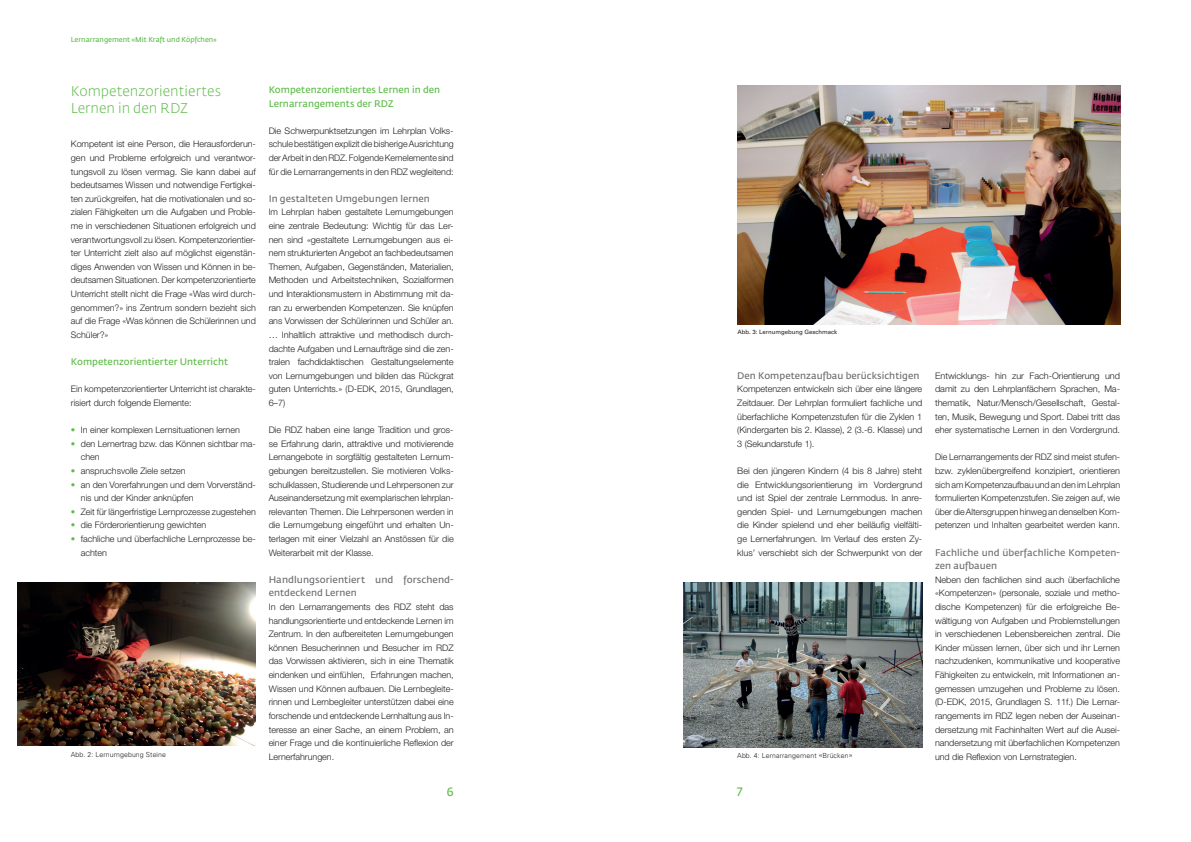
<style>
.page{position:relative;width:1191px;height:842px;background:#fff}
.page>*{position:absolute;margin:0;border:0;box-sizing:border-box;transform-origin:0 0}
.t1{font:300 14px/17px "Fedra Sans Std";letter-spacing:.005em;color:#5dbb48}
.t2{font:600 12px "Fedra Sans Std";color:#5dbb48}
.t3{font:600 9.5px/13.6px "Fedra Sans Std";letter-spacing:.005em;color:#6c6d70}
.t4{font:600 9.5px/13.6px "Fedra Sans Std";letter-spacing:.005em;color:#5dbb48}
.t5{font:300 9px/13.6px "Helvetica Neue LT Std";letter-spacing:-.005em;color:#231f20;text-align:justify}
.t6{font:300 7px "Univers";letter-spacing:.01em;color:#231f20}
.t7{font:600 7px "Fedra Sans Std";color:#5dbb48}
.t8{font:6px "Univers";color:#231f20}
.s1{color:#5dbb48}
.s2{font-family:"Helvetica Neue LT Std";font-size:9px}
</style>
<div class="page">
<img style="left:737px;top:85px;width:383px;height:239px">
<img style="left:17px;top:583px;width:239px;height:163px">
<img style="left:683px;top:583px;width:239px;height:165px">
<p class="t7" style="left:71px;top:36px;width:147px">Lernarrangement «Mit Kraft und Köpfchen»</p>
<p class="t4" style="left:269px;top:83px;width:173px">Kompetenzorientiertes Lernen in den<br>Lernarrangements der RDZ</p>
<p class="t5" style="left:269px;top:124px;width:186px">Die Schwerpunktsetzungen im Lehrplan Volks&shy;schule bestätigen explizit die bisherige Ausrichtung der Arbeit in den RDZ. Folgende Kernelemente sind für die Lernarrangements in den RDZ wegleitend:</p>
<p class="t3" style="left:269px;top:192px;width:163px">In gestalteten Umgebungen lernen</p>
<p class="t5" style="left:269px;top:205px;width:186px">Im Lehrplan haben gestaltete Lernumgebungen eine zentrale Bedeutung: Wichtig für das Ler&shy;nen sind «gestaltete Lernumgebungen aus ei&shy;nem strukturierten Angebot an fachbedeutsamen Themen, Aufgaben, Gegenständen, Materialien, Methoden und Arbeitstechniken, Sozialformen und Interaktionsmustern in Abstimmung mit da&shy;ran zu erwerbenden Kompetenzen. Sie knüpfen ans Vorwissen der Schülerinnen und Schüler an. … Inhaltlich attraktive und methodisch durch&shy;dachte Aufgaben und Lernaufträge sind die zen&shy;tralen fachdidaktischen Gestaltungselemente von Lernumgebungen und bilden das Rückgrat guten Unterrichts.» (D-EDK, 2015, Grundlagen, 6–7)</p>
<p class="t5" style="left:269px;top:423px;width:186px">Die RDZ haben eine lange Tradition und gros&shy;se Erfahrung darin, attraktive und motivierende Lernangebote in sorgfältig gestalteten Lernum&shy;gebungen bereitzustellen. Sie motivieren Volks&shy;schulklassen, Studierende und Lehrpersonen zur Auseinandersetzung mit exemplarischen lehrplan&shy;relevanten Themen. Die Lehrpersonen werden in die Lernumgebung eingeführt und erhalten Un&shy;terlagen mit einer Vielzahl an Anstössen für die Weiterarbeit mit der Klasse.</p>
<p class="t3" style="left:269px;top:573px;width:186px">Handlungsorientiert und forschend&shy;entdeckend Lernen</p>
<p class="t5" style="left:269px;top:600px;width:186px">In den Lernarrangements des RDZ steht das handlungsorientierte und entdeckende Lernen im Zentrum. In den aufbereiteten Lernumgebungen können Besucherinnen und Besucher im RDZ das Vorwissen aktivieren, sich in eine Thematik eindenken und einfühlen, Erfahrungen machen, Wissen und Können aufbauen. Die Lernbegleite&shy;rinnen und Lernbegleiter unterstützen dabei eine forschende und entdeckende Lernhaltung aus In&shy;teresse an einer Sache, an einem Problem, an einer Frage und die kontinuierliche Reflexion der Lernerfahrungen.</p>
<h1 class="t1" style="left:71px;top:83px;width:152px">Kompetenzorientiertes<br>Lernen in den RDZ</h1>
<p class="t5" style="left:71px;top:137px;width:186px">Kompetent ist eine Person, die Herausforderun&shy;gen und Probleme erfolgreich und verantwor&shy;tungsvoll zu lösen vermag. Sie kann dabei auf bedeutsames Wissen und notwendige Fertigkei&shy;ten zurückgreifen, hat die motivationalen und so&shy;zialen Fähigkeiten um die Aufgaben und Proble&shy;me in verschiedenen Situationen erfolgreich und verantwortungsvoll zu lösen. Kompetenzorientier&shy;ter Unterricht zielt also auf möglichst eigenstän&shy;diges Anwenden von Wissen und Können in be&shy;deutsamen Situationen. Der kompetenzorientierte Unterricht stellt nicht die Frage «Was wird durch&shy;genommen?» ins Zentrum sondern bezieht sich auf die Frage «Was können die Schülerinnen und Schüler?»</p>
<p class="t4" style="left:71px;top:355px;width:159px">Kompetenzorientierter Unterricht</p>
<p class="t5" style="left:71px;top:382px;width:186px">Ein kompetenzorientierter Unterricht ist charakte&shy;risiert durch folgende Elemente:</p>
<p class="t5" style="left:71px;top:423px;width:170px"><span class="s1">•</span> In einer komplexen Lernsituationen lernen</p>
<p class="t5" style="left:81px;top:437px;width:176px;text-indent:-10px"><span class="s1">•</span> den Lernertrag bzw. das Können sichtbar ma&shy;chen</p>
<p class="t5" style="left:71px;top:464px;width:116px"><span class="s1">•</span> anspruchsvolle Ziele setzen</p>
<p class="t5" style="left:81px;top:477px;width:176px;text-indent:-10px"><span class="s1">•</span> an den Vorerfahrungen und dem Vorverständ&shy;nis und der Kinder anknüpfen</p>
<p class="t5" style="left:71px;top:505px;width:187px"><span class="s1">•</span> Zeit für längerfristige Lernprozesse zugestehen</p>
<p class="t5" style="left:71px;top:518px;width:137px"><span class="s1">•</span> die Förderorientierung gewichten</p>
<p class="t5" style="left:81px;top:532px;width:176px;text-indent:-10px"><span class="s1">•</span> fachliche und überfachliche Lernprozesse be&shy;achten</p>
<p class="t8" style="left:737px;top:328px;width:101px">Abb. 3: Lernumgebung Geschmack</p>
<p class="t3" style="left:737px;top:369px;width:184px">Den Kompetenzaufbau berücksichtigen</p>
<p class="t5" style="left:737px;top:382px;width:186px">Kompetenzen entwickeln sich über eine längere Zeitdauer. Der Lehrplan formuliert fachliche und überfachliche Kompetenzstufen für die Zyklen 1 (Kindergarten bis 2. Klasse), 2 (3.-6. Klasse) und 3 (Sekundarstufe 1).</p>
<p class="t5" style="left:737px;top:464px;width:186px">Bei den jüngeren Kindern (4 bis 8 Jahre) steht die Entwicklungsorientierung im Vordergrund und ist Spiel der zentrale Lernmodus. In anre&shy;genden Spiel- und Lernumgebungen machen die Kinder spielend und eher beiläufig vielfälti&shy;ge Lernerfahrungen. Im Verlauf des ersten Zy&shy;klus’ verschiebt sich der Schwerpunkt von der</p>
<p class="t6" style="left:71px;top:750px;width:97px">Abb. 2: Lernumgebung Steine</p>
<p class="t6" style="left:737px;top:751px;width:117px">Abb. 4: Lernarrangement <span class="s2">«</span>Brücken<span class="s2">»</span></p>
<h2 class="t2" style="left:447px;top:784px;width:8px">6</h2>
<h2 class="t2" style="left:737px;top:784px;width:7px">7</h2>
<p class="t5" style="left:935px;top:368px;width:186px">Entwicklungs- hin zur Fach-Orientierung und damit zu den Lehrplanfächern Sprachen, Ma&shy;thematik, Natur/Mensch/Gesellschaft, Gestal&shy;ten, Musik, Bewegung und Sport. Dabei tritt das eher systematische Lernen in den Vordergrund.</p>
<p class="t5" style="left:935px;top:450px;width:186px">Die Lernarrangements der RDZ sind meist stufen&shy;bzw. zyklenübergreifend konzipiert, orientieren sich am Kompetenzaufbau und an den im Lehrplan formulierten Kompetenzstufen. Sie zeigen auf, wie über die Altersgruppen hinweg an denselben Kom&shy;petenzen und Inhalten gearbeitet werden kann.</p>
<p class="t3" style="left:935px;top:546px;width:186px">Fachliche und überfachliche Kompeten&shy;zen aufbauen</p>
<p class="t5" style="left:935px;top:573px;width:186px">Neben den fachlichen sind auch überfachliche «Kompetenzen» (personale, soziale und metho&shy;dische Kompetenzen) für die erfolgreiche Be&shy;wältigung von Aufgaben und Problemstellungen in verschiedenen Lebensbereichen zentral. Die Kinder müssen lernen, über sich und ihr Lernen nachzudenken, kommunikative und kooperative Fähigkeiten zu entwickeln, mit Informationen an&shy;gemessen umzugehen und Probleme zu lösen. (D-EDK, 2015, Grundlagen S. 11f.) Die Lernar&shy;rangements im RDZ legen neben der Auseinan&shy;dersetzung mit Fachinhalten Wert auf die Ausei&shy;nandersetzung mit überfachlichen Kompetenzen und die Reflexion von Lernstrategien.</p>
</div>
